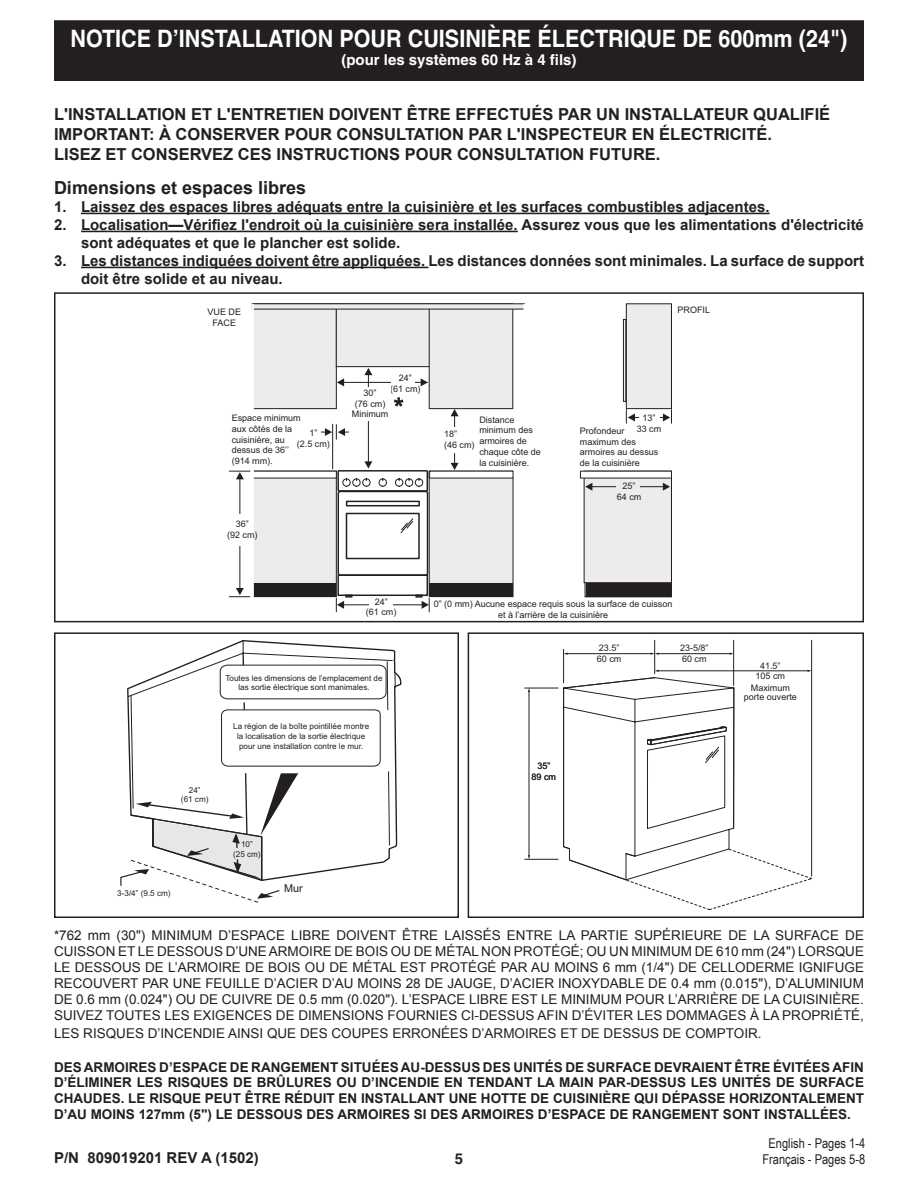
<style>
.page{position:relative;width:918px;height:1188px;background:#fff}
.page>*{position:absolute;margin:0;border:0;box-sizing:border-box;transform-origin:0 0}
.t1{font:700 24px "Helvetica";color:#fff;scale:.9 1}
.Instruction_Head_Hum{font:700 18px "Arial";color:#231f20}
.Instruction_Head_Hum-2{font:700 16.5px "Arial";color:#231f20}
.Normal_Body_no_parag{font:700 15px/18px "Arial";color:#231f20}
.t2{font:700 15px "Helvetica";color:#fff}
.t3{font:700 15px "Helvetica";color:#231f20}
.Normal_Body_no_parag-2{font:13.5px/16px "Arial";color:#231f20;text-align:justify}
.Normal_Body_no_parag-3{font:700 13.5px/15.8px "Arial";color:#231f20;text-align:justify}
.LNormal_Body_no_para{font:13.5px "Arial Narrow";color:#231f20}
.t4{font:10.8px "Arial";color:#231f20}
.t5{font:9px/10.8px "Arial";color:#231f20;text-align:center}
.t6{font:8.1px/9.8px "Arial";color:#231f20;text-align:center}
.s1{font-family:"Helvetica"}
</style>
<div class="page">
<div style="left:55px;top:21px;width:808px;height:59px;background:#231f20"></div>
<div style="left:54px;top:20px;width:810px;height:61px;border:2px solid #231f20"></div>
<div style="left:54px;top:292px;width:810px;height:330px;border:2px solid #231f20"></div>
<div style="left:54px;top:632px;width:405px;height:286px;border:2px solid #231f20"></div>
<div style="left:468px;top:632px;width:396px;height:286px;border:2px solid #231f20"></div>
<hr style="left:567px;top:653px;width:84px;height:1px;background:#231f20">
<hr style="left:658px;top:653px;width:72px;height:1px;background:#231f20">
<svg style="left:651px;top:653px;width:8px;height:2px"></svg>
<hr style="left:654px;top:640px;width:1px;height:34px;background:#231f20">
<hr style="left:733px;top:640px;width:1px;height:45px;background:#231f20">
<hr style="left:563px;top:649px;width:1px;height:34px;background:#231f20">
<hr style="left:525px;top:688px;width:33px;height:1px;background:#231f20">
<hr style="left:525px;top:859px;width:33px;height:1px;background:#231f20">
<svg style="left:528px;top:670px;width:284px;height:240px"></svg>
<hr style="left:811px;top:640px;width:1px;height:236px;background:#231f20">
<svg style="left:238px;top:640px;width:163px;height:209px"></svg>
<svg style="left:214px;top:642px;width:181px;height:203px"></svg>
<svg style="left:120px;top:652px;width:271px;height:251px"></svg>
<hr style="left:343px;top:382px;width:84px;height:1px;background:#231f20">
<svg style="left:337px;top:378px;width:7px;height:8px"></svg>
<svg style="left:421px;top:378px;width:7px;height:8px"></svg>
<hr style="left:634px;top:417px;width:30px;height:1px;background:#231f20">
<hr style="left:454px;top:416px;width:1px;height:48px;background:#231f20">
<svg style="left:451px;top:463px;width:8px;height:7px"></svg>
<svg style="left:451px;top:409px;width:8px;height:7px"></svg>
<div style="left:252px;top:471px;width:85px;height:126px;background:#ececee;border:1px solid #231f20"></div>
<div style="left:429px;top:471px;width:84px;height:126px;background:#ececee"></div>
<div style="left:584px;top:471px;width:88px;height:112px;background:#ececee;border:1px solid #231f20"></div>
<div style="left:253px;top:583px;width:83px;height:14px;background:#231f20"></div>
<div style="left:429px;top:583px;width:84px;height:14px;background:#231f20"></div>
<div style="left:586px;top:583px;width:85px;height:14px;background:#231f20"></div>
<div style="left:252px;top:303px;width:85px;height:106px;background:#ececee;border:1px solid #231f20"></div>
<div style="left:429px;top:304px;width:84px;height:105px;background:#ececee;border:1px solid #231f20"></div>
<div style="left:626px;top:304px;width:46px;height:105px;background:#ececee;border:1px solid #231f20"></div>
<div style="left:336px;top:304px;width:105px;height:63px;background:#ececee"></div>
<div style="left:336px;top:303px;width:94px;height:64px;border:1px solid #231f20"></div>
<div style="left:252px;top:471px;width:84px;height:7px;background:#fff"></div>
<div style="left:431px;top:471px;width:84px;height:7px;background:#fff"></div>
<div style="left:580px;top:471px;width:92px;height:7px;background:#fff"></div>
<svg style="left:254px;top:304px;width:269px;height:5px"></svg>
<div style="left:623px;top:319px;width:3px;height:83px;border:1px solid #231f20"></div>
<hr style="left:251px;top:304px;width:3px;height:293px;background:#fff">
<div style="left:639px;top:410px;width:20px;height:15px;background:#fff"></div>
<div style="left:444px;top:427px;width:21px;height:26px;background:#fff"></div>
<svg style="left:663px;top:410px;width:9px;height:13px"></svg>
<svg style="left:626px;top:410px;width:9px;height:13px"></svg>
<hr style="left:332px;top:424px;width:1px;height:45px;background:#231f20">
<svg style="left:321px;top:425px;width:28px;height:14px"></svg>
<hr style="left:240px;top:479px;width:1px;height:110px;background:#231f20">
<svg style="left:229px;top:588px;width:21px;height:9px"></svg>
<svg style="left:229px;top:471px;width:21px;height:8px"></svg>
<div style="left:229px;top:514px;width:22px;height:32px;background:#fff"></div>
<hr style="left:592px;top:486px;width:72px;height:1px;background:#231f20">
<svg style="left:585px;top:483px;width:7px;height:8px"></svg>
<svg style="left:663px;top:483px;width:7px;height:8px"></svg>
<div style="left:616px;top:480px;width:23px;height:14px;background:#ececee"></div>
<hr style="left:368px;top:374px;width:1px;height:88px;background:#231f20">
<svg style="left:364px;top:461px;width:8px;height:8px"></svg>
<svg style="left:364px;top:368px;width:8px;height:7px"></svg>
<div style="left:391px;top:374px;width:24px;height:18px;background:#fff"></div>
<svg style="left:394px;top:398px;width:9px;height:9px"></svg>
<div style="left:349px;top:387px;width:42px;height:34px;background:#fff"></div>
<div style="left:338px;top:491px;width:90px;height:85px;border:2px solid #231f20;border-radius:2px"></div>
<div style="left:337px;top:470px;width:91px;height:22px;border:2px solid #231f20"></div>
<svg style="left:342px;top:478px;width:81px;height:9px"></svg>
<svg style="left:336px;top:500px;width:94px;height:112px"></svg>
<hr style="left:81px;top:213px;width:689px;height:1px;background:#231f20">
<hr style="left:81px;top:231px;width:437px;height:1px;background:#231f20">
<hr style="left:81px;top:267px;width:347px;height:1px;background:#231f20">
<h1 class="t1" style="left:71px;top:24px;width:865px">NOTICE D’INSTALLATION POUR CUISINIÈRE ÉLECTRIQUE DE 600mm (24")</h1>
<p class="t2" style="left:341px;top:51px;width:237px">(pour les systèmes 60 Hz à 4 fils)</p>
<p class="Instruction_Head_Hum-2" style="left:54px;top:103px;width:778px">L'INSTALLATION ET L'ENTRETIEN DOIVENT ÊTRE EFFECTUÉS PAR UN INSTALLATEUR QUALIFIÉ</p>
<p class="Instruction_Head_Hum-2" style="left:54px;top:123px;width:720px">IMPORTANT: À CONSERVER POUR CONSULTATION PAR L'INSPECTEUR EN ÉLECTRICITÉ.</p>
<p class="Instruction_Head_Hum-2" style="left:54px;top:143px;width:608px">LISEZ ET CONSERVEZ CES INSTRUCTIONS POUR CONSULTATION FUTURE<span class="s1">.</span></p>
<p class="Instruction_Head_Hum" style="left:54px;top:176px;width:254px">Dimensions et espaces libres</p>
<p class="Normal_Body_no_parag" style="left:54px;top:198px;width:717px">1. Laissez des espaces libres adéquats entre la cuisinière et les surfaces combustibles adjacentes.</p>
<p class="Normal_Body_no_parag" style="left:81px;top:216px;width:785px;text-indent:-27px">2. Localisation—Vérifiez l'endroit où la cuisinière sera installée. Assurez vous que les alimentations d'électricité sont adéquates et que le plancher est solide.</p>
<p class="Normal_Body_no_parag" style="left:81px;top:252px;width:785px;text-indent:-27px">3. Les distances indiquées doivent être appliquées. Les distances données sont minimales. La surface de support doit être solide et au niveau.</p>
<p class="t5" style="left:208px;top:306px;width:35px">VUE DE<br>FACE</p>
<p class="t5" style="left:678px;top:305px;width:34px">PROFIL</p>
<p class="t5" style="left:232px;top:412px;width:71px;text-align:left">Espace minimum aux côtés de la cuisinière, au dessus de 36’’ (914 mm).</p>
<p class="t5" style="left:297px;top:428px;width:35px">1”<br>(2.5 cm)</p>
<p class="t5" style="left:390px;top:373px;width:32px">24”<br>(61 cm)</p>
<p class="t5" style="left:352px;top:387px;width:38px">30”<br>(76 cm)<br>Minimum</p>
<p class="t5" style="left:479px;top:414px;width:63px;text-align:left">Distance minimum des armoires de chaque côte de la cuisinière.</p>
<p class="t5" style="left:642px;top:412px;width:15px">13”</p>
<p class="t5" style="left:580px;top:425px;width:46px">Profondeur</p>
<p class="t5" style="left:637px;top:423px;width:26px">33 cm</p>
<p class="t5" style="left:580px;top:436px;width:80px;text-align:left">maximum des armoires au dessus de la cuisinière</p>
<p class="t5" style="left:444px;top:429px;width:32px;text-align:left">18”<br>(46 cm)</p>
<p class="t5" style="left:617px;top:481px;width:26px">25”<br>64 cm</p>
<p class="t5" style="left:227px;top:519px;width:32px">36”<br>(92 cm)</p>
<p class="t5" style="left:366px;top:596px;width:32px">24”<br>(61 cm)</p>
<p class="t6" style="left:181px;top:785px;width:29px">24”<br>(61 cm)</p>
<p class="t6" style="left:117px;top:888px;width:55px">3-3/4” (9.5 cm)</p>
<p class="t6" style="left:225px;top:673px;width:159px">Toutes les dimensions de l’emplacement de las sortie électrique sont manimales.</p>
<p class="t6" style="left:233px;top:721px;width:138px">La région de la boîte pointillée montre la localisation de la sortie électrique pour une installation contre le mur.</p>
<p class="t6" style="left:233px;top:839px;width:29px">10”<br>(25 cm)</p>
<p class="t4" style="left:284px;top:881px;width:20px">Mur</p>
<p class="t5" style="left:434px;top:598px;width:240px">0” (0 mm) Aucune espace requis sous la surface de cuisson et à l’arrière de la cuisinière</p>
<p class="t5" style="left:532px;top:761px;width:26px">35”<br>89 cm</p>
<p class="t5" style="left:597px;top:643px;width:26px;text-align:left">23.5”<br>60 cm</p>
<p class="t5" style="left:680px;top:643px;width:30px;text-align:left">23-5/8”<br>60 cm</p>
<p class="t5" style="left:751px;top:660px;width:40px">41.5”<br>105 cm<br>Maximum</p>
<p class="t5" style="left:744px;top:691px;width:55px">porte ouverte</p>
<p class="Normal_Body_no_parag-2" style="left:54px;top:927px;width:812px">*762 mm (30") MINIMUM D’ESPACE LIBRE DOIVENT ÊTRE LAISSÉS ENTRE LA PARTIE SUPÉRIEURE DE LA SURFACE DE CUISSON ET LE DESSOUS D’UNE ARMOIRE DE BOIS OU DE MÉTAL NON PROTÉGÉ; OU UN MINIMUM DE 610 mm (24") LORSQUE LE DESSOUS DE L’ARMOIRE DE BOIS OU DE MÉTAL EST PROTÉGÉ PAR AU MOINS 6 mm (1/4") DE CELLODERME IGNIFUGE RECOUVERT PAR UNE FEUILLE D’ACIER D’AU MOINS 28 DE JAUGE, D’ACIER INOXYDABLE DE 0.4 mm (0.015"), D’ALUMINIUM DE 0.6 mm (0.024") OU DE CUIVRE DE 0.5 mm (0.020"). L’ESPACE LIBRE EST LE MINIMUM POUR L’ARRIÈRE DE LA CUISINIÈRE.<br>SUIVEZ TOUTES LES EXIGENCES DE DIMENSIONS FOURNIES CI-DESSUS AFIN D’ÉVITER LES DOMMAGES À LA PROPRIÉTÉ,</p>
<p class="Normal_Body_no_parag-2" style="left:54px;top:1025px;width:709px">LES RISQUES D’INCENDIE AINSI QUE DES COUPES ERRONÉES D’ARMOIRES ET DE DESSUS DE COMPTOIR.</p>
<p class="Normal_Body_no_parag-3" style="left:54px;top:1059px;width:812px">DES ARMOIRES D’ESPACE DE RANGEMENT SITUÉES AU-DESSUS DES UNITÉS DE SURFACE DEVRAIENT ÊTRE ÉVITÉES AFIN D’ÉLIMINER LES RISQUES DE BRÛLURES OU D’INCENDIE EN TENDANT LA MAIN PAR-DESSUS LES UNITÉS DE SURFACE CHAUDES. LE RISQUE PEUT ÊTRE RÉDUIT EN INSTALLANT UNE HOTTE DE CUISINIÈRE QUI DÉPASSE HORIZONTALEMENT D’AU MOINS 127mm (5") LE DESSOUS DES ARMOIRES SI DES ARMOIRES D’ESPACE DE RANGEMENT SONT INSTALLÉES.</p>
<p class="LNormal_Body_no_para" style="left:769px;top:1133px;width:98px">English - Pages 1-4</p>
<p class="Normal_Body_no_parag" style="left:54px;top:1149px;width:206px">P/N 809019201 REV A (1502)</p>
<p class="LNormal_Body_no_para" style="left:762px;top:1150px;width:104px">Français - Pages 5-8</p>
<p class="t3" style="left:455px;top:1149px;width:10px">5</p>
</div>
